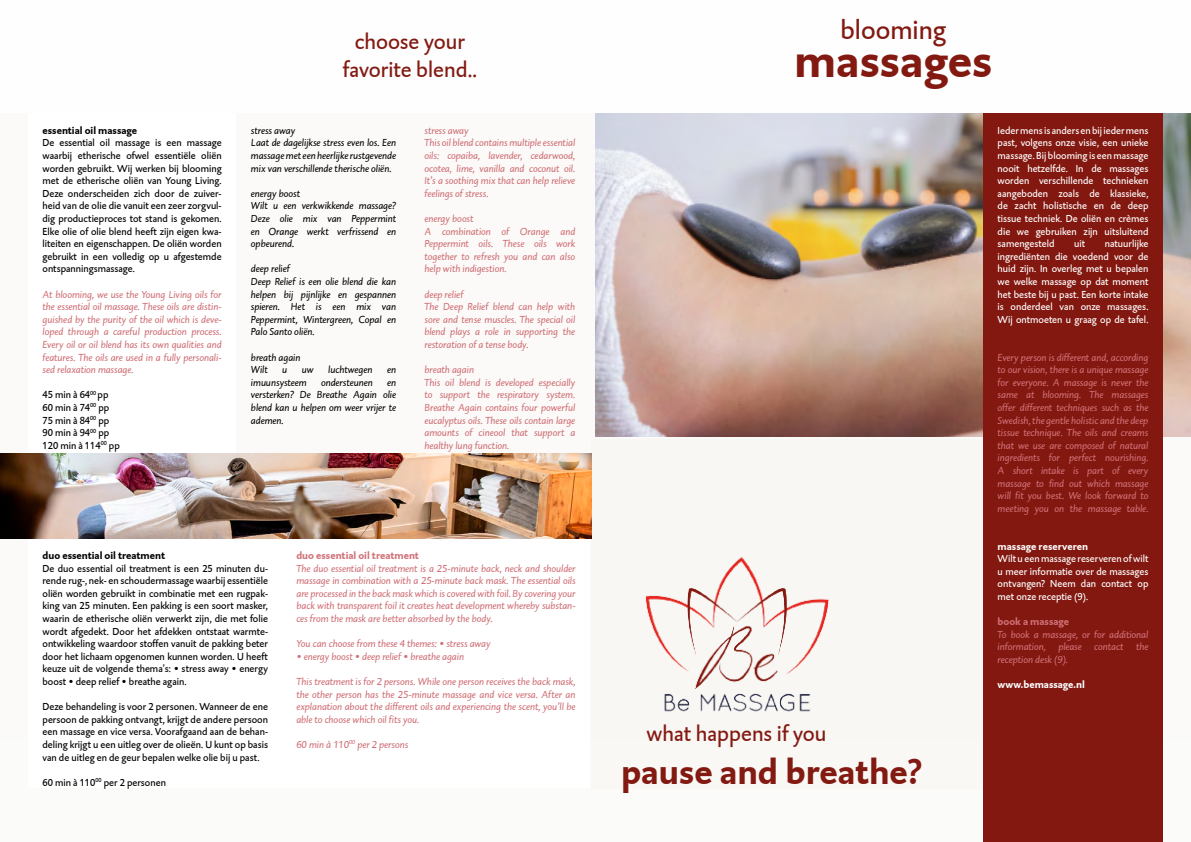
<style>
.page{position:relative;width:1191px;height:842px;background:#fff}
.page>*{position:absolute;margin:0;border:0;box-sizing:border-box;transform-origin:0 0}
.t1{font:700 48px "DTL Caspari T";color:#831a12}
.t2{font:700 36px "DTL Caspari T";color:#831a12}
.t3{font:28px "DTL Caspari T";color:#831a12}
.t4{font:23px/27.6px "DTL Caspari T";color:#831a12;text-align:center}
.t5{font:italic 10.5px/12.6px "DTL Caspari T";letter-spacing:-.005em;color:#d07077;text-align:justify}
.t6{font:10.5px/12.6px "DTL Caspari T";color:#000;text-align:justify}
.t7{font:10.5px/12.6px "DTL Caspari T";color:#fff;text-align:justify}
.t8{font:italic 10.5px/12.6px "DTL Caspari T";letter-spacing:-.005em;color:#000}
.t9{font:700 10.5px "DTL Caspari T";color:#000}
.t10{font:700 10.5px "DTL Caspari T";color:#d07077}
.t11{font:700 10.5px "DTL Caspari T";color:#fff}
</style>
<div class="page">
<div style="left:0;top:113px;width:1191px;height:729px;background:#fbfaf8"></div>
<img style="left:591px;top:453px;width:238px;height:259px">
<img style="left:595px;top:113px;width:596px;height:323px">
<div style="left:983px;top:113px;width:179px;height:729px;background:#831810"></div>
<div style="left:28px;top:113px;width:208px;height:341px;background:#fff"></div>
<div style="left:28px;top:539px;width:254px;height:249px;background:#fff"></div>
<div style="left:282px;top:539px;width:308px;height:249px;background:#fff"></div>
<img style="left:0;top:454px;width:591px;height:85px">
<p class="t9" style="left:43px;top:123px;width:96px">essential oil massage</p>
<p class="t6" style="left:43px;top:136px;width:181px">De essential oil massage is een massage waarbij etherische ofwel essentiële oliën worden gebruikt. Wij werken bij blooming met de etherische oliën van Young Living.<br>Deze onderscheiden zich door de zuiver&shy;heid van de olie die vanuit een zeer zorgvul&shy;dig productieproces tot stand is gekomen.<br>Elke olie of olie blend heeft zijn eigen kwa&shy;liteiten en eigenschappen. De oliën worden gebruikt in een volledig op u afgestemde ontspanningsmassage.</p>
<p class="t5" style="left:43px;top:288px;width:181px">At blooming, we use the Young Living oils for the essential oil massage. These oils are distin&shy;guished by the purity of the oil which is deve&shy;loped through a careful production process.<br>Every oil or oil blend has its own qualities and features. The oils are used in a fully personali&shy;sed relaxation massage.</p>
<p class="t6" style="left:43px;top:388px;width:79px;text-align:left">45 min à 64<sup>00</sup> pp<br>60 min à 74<sup>00</sup> pp<br>75 min à 84<sup>00</sup> pp<br>90 min à 94<sup>00</sup> pp<br>120 min à 114<sup>00</sup> pp</p>
<h3 class="t4" style="left:343px;top:27px;width:136px">choose your favorite blend..</h3>
<p class="t8" style="left:251px;top:124px;width:147px">stress away<br>Laat de dagelijkse stress even los. Een massage met een heerlijke rustgevende mix van verschillende therische oliën.</p>
<p class="t8" style="left:251px;top:187px;width:147px">energy boost<br>Wilt u een verkwikkende massage?<br>Deze olie mix van Peppermint en Orange werkt verfrissend en opbeurend.</p>
<p class="t8" style="left:251px;top:262px;width:147px">deep relief<br>Deep Relief is een olie blend die kan helpen bij pijnlijke en gespannen spieren. Het is een mix van<br>Peppermint, Wintergreen, Copal en<br>Palo Santo oliën.</p>
<p class="t8" style="left:251px;top:351px;width:51px">breath again<br>Wilt</p>
<p class="t8" style="left:282px;top:363px;width:7px">u</p>
<p class="t8" style="left:302px;top:363px;width:13px">uw</p>
<p class="t8" style="left:328px;top:363px;width:46px">luchtwegen</p>
<p class="t8" style="left:387px;top:363px;width:11px">en</p>
<p class="t8" style="left:251px;top:376px;width:57px">imuunsysteem</p>
<p class="t8" style="left:321px;top:376px;width:53px">ondersteunen</p>
<p class="t8" style="left:251px;top:376px;width:147px;text-align:justify;text-indent:136px">en versterken? De Breathe Again olie blend kan u helpen om weer vrijer te ademen.</p>
<p class="t5" style="left:424px;top:124px;width:152px;text-align:left">stress away<br>This oil blend contains multiple essential oils: copaiba, lavender, cedarwood, ocotea, lime, vanilla and coconut oil.<br>It’s a soothing mix that can help relieve feelings of stress.</p>
<p class="t5" style="left:424px;top:212px;width:152px;text-align:left">energy boost<br>A combination of Orange and<br>Peppermint oils. These oils work together to refresh you and can also help with indigestion.</p>
<p class="t5" style="left:424px;top:288px;width:152px;text-align:left">deep relief<br>The Deep Relief blend can help with sore and tense muscles. The special oil blend plays a role in supporting the restoration of a tense body.</p>
<p class="t5" style="left:424px;top:363px;width:152px;text-align:left">breath again<br>This oil blend is developed especially to support the respiratory system.<br>Breathe Again contains four powerful eucalyptus oils. These oils contain large amounts of cineool that support a healthy lung function.</p>
<p class="t9" style="left:43px;top:548px;width:124px">duo essential oil treatment</p>
<p class="t6" style="left:43px;top:562px;width:227px">De duo essential oil treatment is een 25 minuten du&shy;rende rug-, nek- en schoudermassage waarbij essentiële oliën worden gebruikt in combinatie met een rugpak&shy;king van 25 minuten. Een pakking is een soort masker, waarin de etherische oliën verwerkt zijn, die met folie wordt afgedekt. Door het afdekken ontstaat warmte&shy;ontwikkeling waardoor stoffen vanuit de pakking beter door het lichaam opgenomen kunnen worden. U heeft keuze uit de volgende thema’s: • stress away • energy boost • deep relief • breathe again.</p>
<p class="t6" style="left:43px;top:700px;width:227px">Deze behandeling is voor 2 personen. Wanneer de ene persoon de pakking ontvangt, krijgt de andere persoon een massage en vice versa. Voorafgaand aan de behan&shy;deling krijgt u een uitleg over de olieën. U kunt op basis van de uitleg en de geur bepalen welke olie bij u past.</p>
<p class="t6" style="left:43px;top:776px;width:125px">60 min à 110<sup>00</sup> per 2 personen</p>
<p class="t10" style="left:296px;top:548px;width:124px">duo essential oil treatment</p>
<p class="t5" style="left:296px;top:562px;width:281px">The duo essential oil treatment is a 25-minute back, neck and shoulder massage in combination with a 25-minute back mask. The essential oils are processed in the back mask which is covered with foil. By covering your back with transparent foil it creates heat development whereby substan&shy;ces from the mask are better absorbed by the body.</p>
<p class="t5" style="left:296px;top:637px;width:196px">You can choose from these 4 themes: • stress away</p>
<p class="t5" style="left:296px;top:650px;width:169px">• energy boost • deep relief • breathe again</p>
<p class="t5" style="left:296px;top:675px;width:281px">This treatment is for 2 persons. While one person receives the back mask, the other person has the 25-minute massage and vice versa. After an explanation about the different oils and experiencing the scent, you’ll be able to choose which oil fits you.</p>
<p class="t5" style="left:296px;top:738px;width:114px">60 min à 110<sup>00</sup> per 2 persons</p>
<h3 class="t3" style="left:840px;top:12px;width:107px">blooming</h3>
<h1 class="t1" style="left:794px;top:29px;width:199px">massages</h1>
<h3 class="t4" style="left:646px;top:719px;width:181px">what happens if you</h3>
<h2 class="t2" style="left:621px;top:748px;width:302px">pause and breathe?</h2>
<p class="t7" style="left:997px;top:124px;width:152px">Ieder mens is anders en bij ieder mens past, volgens onze visie, een unieke massage. Bij blooming is een massage nooit hetzelfde. In de massages worden verschillende technieken aangeboden zoals de klassieke, de zacht holistische en de deep tissue techniek. De oliën en crèmes die we gebruiken zijn uitsluitend samengesteld</p>
<p class="t7" style="left:997px;top:237px;width:152px;text-indent:107px">natuurlijke ingrediënten die voedend voor de huid zijn. In overleg met u bepalen we welke massage op dat moment het beste bij u past. Een korte intake is onderdeel van onze massages.<br>Wij ontmoeten u graag op de tafel.</p>
<p class="t5" style="left:997px;top:351px;width:152px">Every person is different and, according to our vision, there is a unique massage for everyone. A massage is never the same at blooming. The massages offer different techniques such as the Swedish, the gentle holistic and the deep tissue technique. The oils and creams that we use are composed of natural ingredients for perfect nourishing.<br>A short intake is part of every massage to find out which massage will fit you best. We look forward to meeting you on the massage table.</p>
<p class="t11" style="left:997px;top:539px;width:92px">massage reserveren</p>
<p class="t7" style="left:997px;top:552px;width:152px">Wilt u een massage reserveren of wilt u meer informatie over de massages ontvangen? Neem dan contact op met onze receptie (9).</p>
<p class="t10" style="left:997px;top:615px;width:73px">book a massage</p>
<p class="t5" style="left:997px;top:628px;width:152px">To book a massage, or for additional information, please contact the reception desk (9).</p>
<p class="t11" style="left:997px;top:678px;width:89px">www.bemassage.nl</p>
<p class="t7" style="left:1074px;top:237px;width:12px">uit</p>
</div>
